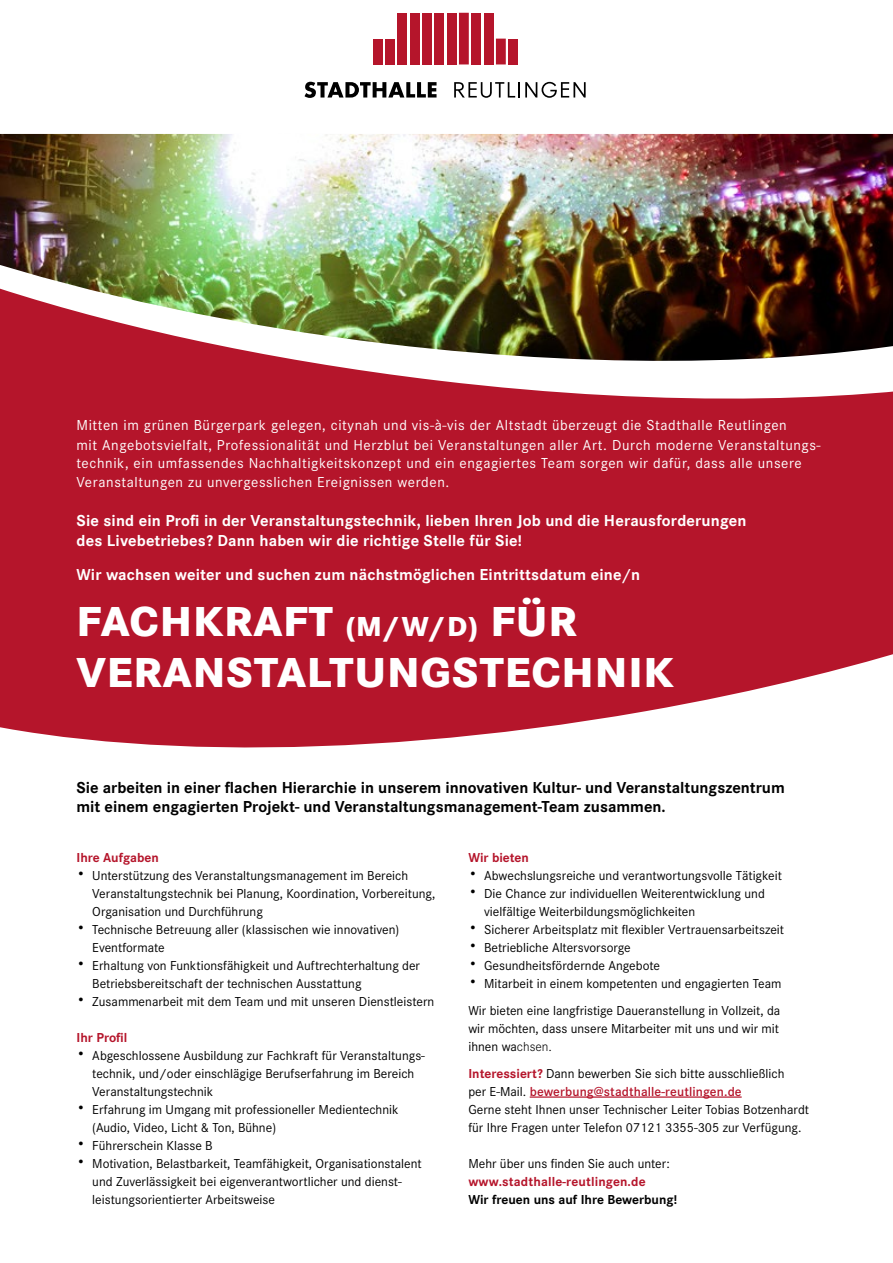
<style>
.page{position:relative;width:893px;height:1263px;background:#fff}
.page>*{position:absolute;margin:0;border:0;box-sizing:border-box;transform-origin:0 0}
.t1{font:800 43.5px/51px "Corporate S";letter-spacing:.02em;color:#fff}
.t2{font:700 16.5px/19.5px "Corporate S";letter-spacing:.01em;color:#fff}
.t3{font:700 16.5px/19.5px "Corporate S";color:#000}
.t4{font:15px/19.5px "Corporate S";letter-spacing:.04em;color:#fff}
.t5{font:13.5px/18px "Corporate S";color:#000}
.t6{font:700 13.5px "Corporate S";color:#b5152b}
.t7{font:700 13.5px "Corporate S";color:#000}
.s1{font-size:28.5px}
.s2{font-weight:300}
.s3{font-weight:700;color:#b5152b}
.s4{font-weight:600;color:#b5152b}
</style>
<div class="page">
<div style="left:373px;top:39px;width:9px;height:25px;background:#b5152b"></div>
<div style="left:385px;top:39px;width:10px;height:25px;background:#b5152b"></div>
<div style="left:496px;top:39px;width:10px;height:25px;background:#b5152b"></div>
<div style="left:508px;top:39px;width:10px;height:25px;background:#b5152b"></div>
<div style="left:422px;top:13px;width:10px;height:51px;background:#b5152b"></div>
<div style="left:434px;top:13px;width:10px;height:51px;background:#b5152b"></div>
<div style="left:447px;top:13px;width:9px;height:51px;background:#b5152b"></div>
<div style="left:459px;top:13px;width:10px;height:51px;background:#b5152b"></div>
<div style="left:397px;top:13px;width:10px;height:51px;background:#b5152b"></div>
<div style="left:410px;top:13px;width:9px;height:51px;background:#b5152b"></div>
<div style="left:471px;top:13px;width:10px;height:51px;background:#b5152b"></div>
<div style="left:484px;top:13px;width:9px;height:51px;background:#b5152b"></div>
<img style="left:0;top:54px;width:893px;height:155px">
<img style="left:0;top:209px;width:893px;height:539px">
<hr style="left:530px;top:1096px;width:212px;height:2px;background:#b5152b">
<p class="t4" style="left:77px;top:415px;width:746px">Mitten im grünen Bürgerpark gelegen, citynah und vis-à-vis der Altstadt überzeugt die Stadthalle Reutlingen<br>mit Angebotsvielfalt, Professionalität und Herzblut bei Veranstaltungen aller Art. Durch moderne Veranstaltungs-</p>
<p class="t4" style="left:77px;top:452px;width:727px">technik, ein umfassendes Nachhaltigkeitskonzept und ein engagiertes Team sorgen wir dafür, dass alle unsere<br>Veranstaltungen zu unvergesslichen Ereignissen werden.</p>
<p class="t2" style="left:77px;top:510px;width:671px">Sie sind ein Profi in der Veranstaltungstechnik, lieben Ihren Job und die Herausforderungen des Livebetriebes? Dann haben wir die richtige Stelle für Sie!</p>
<p class="t2" style="left:77px;top:564px;width:565px">Wir wachsen weiter und suchen zum nächstmöglichen Eintrittsdatum eine/n</p>
<h1 class="t1" style="left:77px;top:595px;width:599px">FACHKRAFT <span class="s1">(M / W / D)</span> FÜR<br>VERANSTALTUNGSTECHNIK</h1>
<p class="t3" style="left:77px;top:777px;width:710px">Sie arbeiten in einer flachen Hierarchie in unserem innovativen Kultur- und Veranstaltungszentrum mit einem engagierten Projekt- und Veranstaltungsmanagement-Team zusammen.</p>
<p class="t6" style="left:77px;top:848px;width:84px">Ihre Aufgaben</p>
<p class="t5" style="left:92px;top:866px;width:345px;text-indent:-16px">• Unterstützung des Veranstaltungsmanagement im Bereich<br>Veranstaltungstechnik bei Planung, Koordination, Vorbereitung,<br>Organisation und Durchführung</p>
<p class="t5" style="left:92px;top:920px;width:309px;text-indent:-16px">• Technische Betreuung aller (klassischen wie innovativen)<br>Eventformate</p>
<p class="t5" style="left:92px;top:956px;width:329px;text-indent:-16px">• Erhaltung von Funktionsfähigkeit und Auftrechterhaltung der<br>Betriebsbereitschaft der technischen Ausstattung</p>
<p class="t5" style="left:77px;top:992px;width:359px">• Zusammenarbeit mit dem Team und mit unseren Dienstleistern</p>
<p class="t6" style="left:77px;top:1028px;width:52px">Ihr Profil</p>
<p class="t5" style="left:92px;top:1046px;width:334px;text-indent:-16px">• Abgeschlossene Ausbildung zur Fachkraft für Veranstaltungs&shy;technik, und/oder einschlägige Berufserfahrung im Bereich<br>Veranstaltungstechnik</p>
<p class="t5" style="left:92px;top:1100px;width:308px;text-indent:-16px">• Erfahrung im Umgang mit professioneller Medientechnik (Audio, Video, Licht &amp; Ton, Bühne)</p>
<p class="t5" style="left:77px;top:1136px;width:138px">• Führerschein Klasse B</p>
<p class="t5" style="left:92px;top:1154px;width:331px;text-indent:-16px">• Motivation, Belastbarkeit, Teamfähigkeit, Organisationstalent und Zuverlässigkeit bei eigenverantwortlicher und dienst&shy;leistungsorientierter Arbeitsweise</p>
<p class="t6" style="left:468px;top:848px;width:62px">Wir bieten</p>
<p class="t5" style="left:468px;top:866px;width:315px">• Abwechslungsreiche und verantwortungsvolle Tätigkeit</p>
<p class="t5" style="left:484px;top:884px;width:282px;text-indent:-16px">• Die Chance zur individuellen Weiterentwicklung und vielfältige Weiterbildungsmöglichkeiten</p>
<p class="t5" style="left:468px;top:920px;width:317px">• Sicherer Arbeitsplatz mit flexibler Vertrauensarbeitszeit</p>
<p class="t5" style="left:468px;top:938px;width:164px">• Betriebliche Altersvorsorge</p>
<p class="t5" style="left:468px;top:956px;width:193px">• Gesundheitsfördernde Angebote</p>
<p class="t5" style="left:468px;top:969px;width:315px;line-height:27px">• Mitarbeit in einem kompetenten und engagierten Team<br>Wir bieten eine langfristige Daueranstellung in Vollzeit, da</p>
<p class="t5" style="left:468px;top:1019px;width:312px">wir möchten, dass unsere Mitarbeiter mit uns und wir mit ihnen wa<span class="s2">chsen.</span></p>
<p class="t5" style="left:468px;top:1064px;width:342px"><span class="s3">Interessiert?</span> Dann bewerben Sie sich bitte ausschließlich<br>per E-Mail. <span class="s4">bewerbung@stadthalle-reutlingen.de<br></span>Gerne steht Ihnen unser Technischer Leiter Tobias Botzenhardt für Ihre Fragen unter Telefon 07121 3355-305 zur Verfügung.</p>
<p class="t5" style="left:468px;top:1154px;width:203px">Mehr über uns finden Sie auch unter:</p>
<p class="t6" style="left:468px;top:1172px;width:179px">www.stadthalle-reutlingen.de</p>
<p class="t7" style="left:468px;top:1190px;width:210px">Wir freuen uns auf Ihre Bewerbung!</p>
</div>
